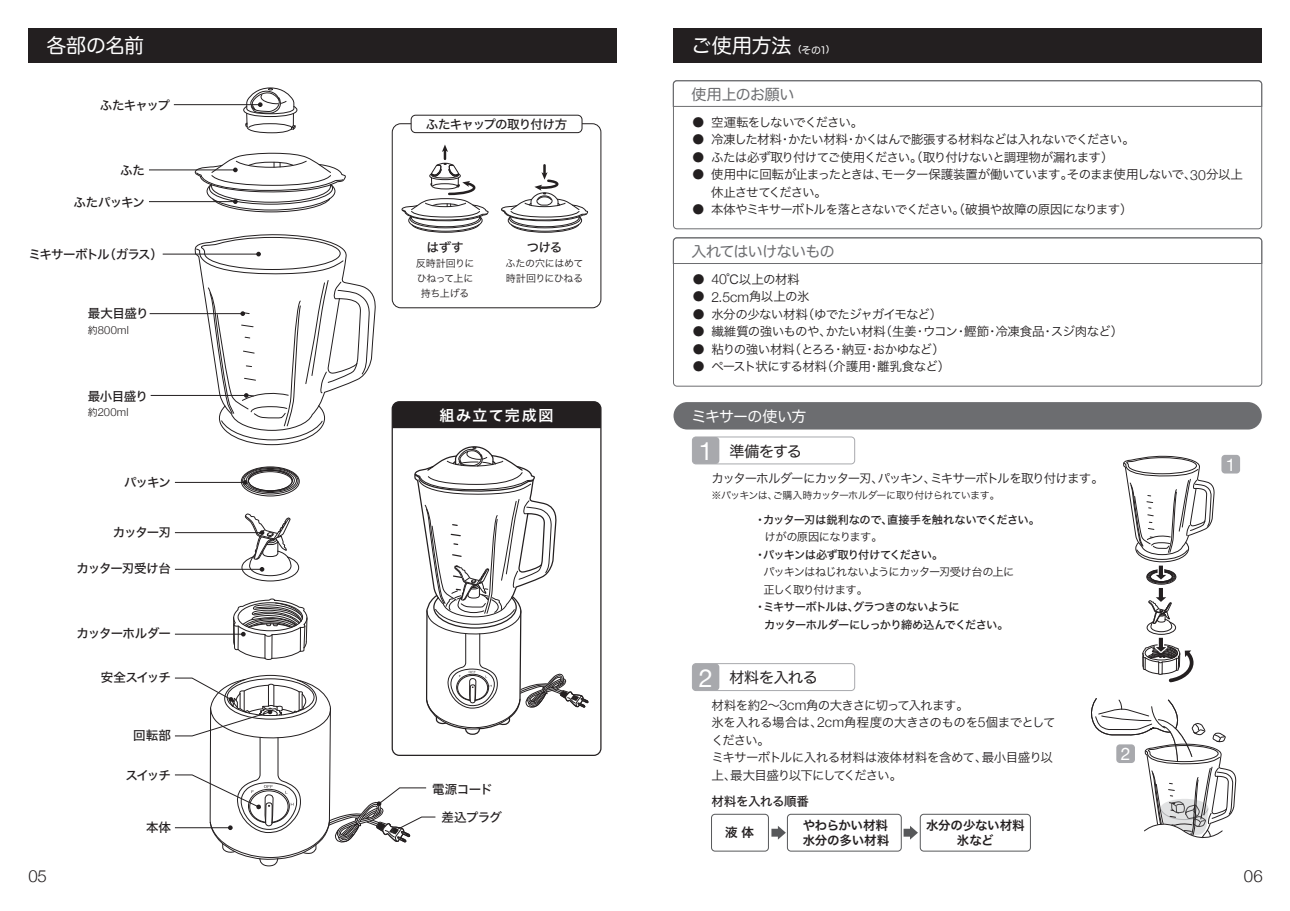
<style>
.page{position:relative;width:1290px;height:911px;background:#fff}
.page>*{position:absolute;margin:0;border:0;box-sizing:border-box;transform-origin:0 0}
.t1{font:20px "Hira Maru Pro W4";letter-spacing:-.015em;color:#fff}
.t2{font:17.5px "Helvetica Neue";color:#fff}
.t3{font:300 16.75px "Helvetica Neue";color:#231f20}
.t4{font:15px "Hira Maru Pro W4";letter-spacing:-.04em;color:#6c6d70}
.t5{font:15px "Hira Maru Pro W4";letter-spacing:-.03em;color:#231f20}
.t6{font:15px "Hira Maru Pro W4";letter-spacing:-.06em;color:#fff}
.t7{font:15px "Hiragino Sans W6";letter-spacing:.095em;color:#fff}
.t8{font:300 14px "Helvetica Neue";color:#231f20}
.t9{font:12.5px/17.5px "Hiragino Sans W3";letter-spacing:-.06em;color:#231f20}
.t10{font:12.5px "Hiragino Sans W5";letter-spacing:-.06em;color:#231f20}
.t11{font:12.5px "Hiragino Sans W3";letter-spacing:-.1em;color:#231f20}
.t12{font:12.5px/15px "Hiragino Sans W6";letter-spacing:-.01em;color:#231f20}
.t13{font:12.5px "Hiragino Sans W5";letter-spacing:-.095em;color:#231f20}
.t14{font:500 12.5px/17.5px "Ro Gothic Pro";color:#231f20;text-align:justify}
.t15{font:12.5px "Hiragino Sans W5";letter-spacing:-.04em;color:#231f20}
.t16{font:12.5px "Hiragino Sans W5";letter-spacing:-.085em;color:#231f20}
.t17{font:12.5px "Hiragino Sans W5";letter-spacing:-.09em;color:#231f20}
.t18{font:11.25px/17.5px "Hiragino Sans W5";letter-spacing:-.055em;color:#231f20}
.t19{font:11.25px/17.5px "Hiragino Sans W3";letter-spacing:-.065em;color:#231f20}
.t20{font:300 11.25px "Helvetica Neue";letter-spacing:.02em;color:#231f20}
.t21{font:11.25px "Hiragino Sans W3";letter-spacing:-.045em;color:#231f20}
.t22{font:10px/15px "Hiragino Sans W3";letter-spacing:-.05em;color:#231f20;text-align:center}
.t23{font:10px "Hira Maru Pro W4";color:#fff}
.s1{font-family:"Hiragino Sans W3";font-weight:400;font-size:10px}
.s2{font-family:"Helvetica Neue";font-weight:300;font-size:14px}
.s3{font-family:"Hiragino Sans W3";font-weight:400;font-size:12.5px}
.s4{font-family:"Helvetica Neue";font-size:25.25px;color:#fff}
</style>
<div class="page">
<div style="left:673px;top:28px;width:588px;height:35px;background:#231f20"></div>
<div style="left:673px;top:402px;width:589px;height:27px;background:#6c6d70;border-radius:14px"></div>
<div style="left:692px;top:437px;width:27px;height:27px;background:#a8a9ad;border-radius:4px"></div>
<div style="left:692px;top:436px;width:163px;height:28px;border:1px solid #a8a9ad;border-radius:4px"></div>
<div style="left:692px;top:663px;width:163px;height:28px;border:1px solid #a8a9ad;border-radius:4px"></div>
<div style="left:1221px;top:455px;width:19px;height:18px;background:#a8a9ad;border-radius:4px"></div>
<div style="left:692px;top:663px;width:27px;height:27px;background:#a8a9ad;border-radius:4px"></div>
<svg style="left:672px;top:80px;width:590px;height:27px"></svg>
<svg style="left:673px;top:237px;width:589px;height:27px"></svg>
<svg style="left:1091px;top:698px;width:145px;height:141px"></svg>
<div style="left:711px;top:814px;width:58px;height:37px;border:1px solid #57585a;border-radius:4px"></div>
<div style="left:787px;top:814px;width:114px;height:37px;border:1px solid #57585a;border-radius:4px"></div>
<div style="left:920px;top:814px;width:111px;height:37px;border:1px solid #57585a;border-radius:4px"></div>
<svg style="left:771px;top:826px;width:15px;height:13px"></svg>
<svg style="left:903px;top:826px;width:15px;height:13px"></svg>
<svg style="left:1123px;top:456px;width:92px;height:227px"></svg>
<div style="left:28px;top:28px;width:589px;height:35px;background:#231f20"></div>
<hr style="left:174px;top:104px;width:86px;height:1px;background:#231f20">
<hr style="left:163px;top:254px;width:96px;height:1px;background:#231f20">
<hr style="left:150px;top:313px;width:93px;height:1px;background:#231f20">
<hr style="left:151px;top:395px;width:95px;height:1px;background:#231f20">
<hr style="left:149px;top:170px;width:86px;height:1px;background:#231f20">
<hr style="left:149px;top:201px;width:86px;height:1px;background:#231f20">
<div style="left:411px;top:115px;width:171px;height:18px;border:1px solid #231f20;border-radius:4px"></div>
<svg style="left:243px;top:87px;width:55px;height:47px"></svg>
<svg style="left:174px;top:144px;width:427px;height:722px"></svg>
<h1 class="t1" style="left:46px;top:28px;width:99px">各部の名前</h1>
<p class="t10" style="left:100px;top:94px;width:72px">ふたキャップ</p>
<p class="t10" style="left:120px;top:159px;width:26px">ふた</p>
<p class="t10" style="left:74px;top:191px;width:73px">ふたパッキン</p>
<p class="t13" style="left:28px;top:243px;width:136px">ミキサーボトル（ガラス）</p>
<p class="t10" style="left:88px;top:302px;width:62px">最大目盛り</p>
<p class="t20" style="left:88px;top:321px;width:42px"><span class="s1">約</span>800ml</p>
<p class="t10" style="left:88px;top:384px;width:62px">最小目盛り</p>
<p class="t20" style="left:88px;top:403px;width:42px"><span class="s1">約</span>200ml</p>
<p class="t10" style="left:124px;top:470px;width:48px">パッキン</p>
<p class="t10" style="left:113px;top:521px;width:60px">カッター刃</p>
<p class="t16" style="left:76px;top:557px;width:96px">カッター刃受け台</p>
<p class="t17" style="left:77px;top:622px;width:96px">カッターホルダー</p>
<p class="t10" style="left:101px;top:666px;width:72px">安全スイッチ</p>
<p class="t10" style="left:133px;top:724px;width:39px">回転部</p>
<p class="t10" style="left:126px;top:763px;width:47px">スイッチ</p>
<h3 class="t3" style="left:28px;top:862px;width:20px">05</h3>
<p class="t10" style="left:146px;top:816px;width:26px">本体</p>
<h1 class="t1" style="left:691px;top:28px;width:101px">ご使用方法</h1>
<p class="t23" style="left:798px;top:42px;width:33px"><sup>(</sup>その1<sup>)</sup></p>
<p class="t4" style="left:691px;top:81px;width:104px">使用上のお願い</p>
<p class="t10" style="left:426px;top:113px;width:143px">ふたキャップの取り付け方</p>
<p class="t9" style="left:711px;top:112px;width:533px">空運転をしないでください。<br>冷凍した材料・かたい材料・かくはんで膨張する材料などは入れないでください。<br>ふたは必ず取り付けてご使用ください。（取り付けないと調理物が漏れます）<br>使用中に回転が止まったときは、モーター保護装置が働いています。そのまま使用しないで、<span class="s2">30</span>分以上休止させてください。<br>本体やミキサーボトルを落とさないでください。（破損や故障の原因になります）</p>
<p class="t14" style="left:692px;top:113px;width:14px">● ● ● ●</p>
<p class="t14" style="left:692px;top:200px;width:14px">●</p>
<p class="t10" style="left:426px;top:236px;width:38px">はずす</p>
<p class="t22" style="left:416px;top:255px;width:60px">反時計回りにひねって上に持ち上げる</p>
<p class="t22" style="left:506px;top:255px;width:79px;text-align:left">ふたの穴にはめて時計回りにひねる</p>
<p class="t10" style="left:527px;top:236px;width:37px">つける</p>
<p class="t4" style="left:691px;top:238px;width:145px">入れてはいけないもの</p>
<p class="t14" style="left:692px;top:270px;width:14px">● ● ● ● ● ●</p>
<p class="t9" style="left:711px;top:269px;width:90px"><span class="s2">40</span>℃以上の材料</p>
<p class="t8" style="left:711px;top:285px;width:100px">2.5cm<span class="s3">角以上の氷</span></p>
<p class="t9" style="left:711px;top:304px;width:413px">水分の少ない材料（ゆでたジャガイモなど）<br>繊維質の強いものや、かたい材料（生姜・ウコン・鰹節・冷凍食品・スジ肉など）粘りの強い材料（とろろ・納豆・おかゆなど）<br>ペースト状にする材料（介護用・離乳食など）</p>
<p class="t7" style="left:440px;top:401px;width:115px">組み立て完成図</p>
<p class="t6" style="left:691px;top:403px;width:116px">ミキサーの使い方</p>
<p class="t5" style="left:699px;top:438px;width:104px"><span class="s4">1</span> 準備をする</p>
<p class="t11" style="left:711px;top:467px;width:394px">カッターホルダーにカッター刃、パッキン、ミキサーボトルを取り付けます。</p>
<p class="t22" style="left:711px;top:487px;width:290px">※パッキンは、ご購入時カッターホルダーに取り付けられています。</p>
<h2 class="t2" style="left:1226px;top:451px;width:11px">1</h2>
<p class="t18" style="left:755px;top:510px;width:287px">・カッター刃は鋭利なので、直接手を触れないでください。</p>
<p class="t21" style="left:764px;top:527px;width:120px">けがの原因になります。</p>
<p class="t18" style="left:755px;top:545px;width:190px">・パッキンは必ず取り付けてください。</p>
<p class="t19" style="left:763px;top:562px;width:253px">パッキンはねじれないようにカッター刃受け台の上に正しく取り付けます。</p>
<p class="t18" style="left:764px;top:597px;width:246px;text-indent:-10px">・ミキサーボトルは、グラつきのないように<br>カッターホルダーにしっかり締め込んでください。</p>
<p class="t5" style="left:699px;top:664px;width:120px"><span class="s4">2</span> 材料を入れる</p>
<p class="t9" style="left:711px;top:695px;width:345px">材料を約<span class="s2">2</span>～<span class="s2">3cm</span>角の大きさに切って入れます。<br>氷を入れる場合は、<span class="s2">2cm</span>角程度の大きさのものを<span class="s2">5</span>個までとしてください。<br>ミキサーボトルに入れる材料は液体材料を含めて、最小目盛り以上、最大目盛り以下にしてください。</p>
<h2 class="t2" style="left:1121px;top:740px;width:11px">2</h2>
<p class="t10" style="left:432px;top:777px;width:62px">電源コード</p>
<p class="t10" style="left:441px;top:805px;width:62px">差込プラグ</p>
<p class="t15" style="left:711px;top:790px;width:99px">材料を入れる順番</p>
<p class="t12" style="left:725px;top:824px;width:30px">液体</p>
<p class="t12" style="left:803px;top:817px;width:88px">やわらかい材料水分の多い材料</p>
<p class="t12" style="left:926px;top:817px;width:100px;text-align:center">水分の少ない材料氷など</p>
<h3 class="t3" style="left:1244px;top:862px;width:20px">06</h3>
</div>
